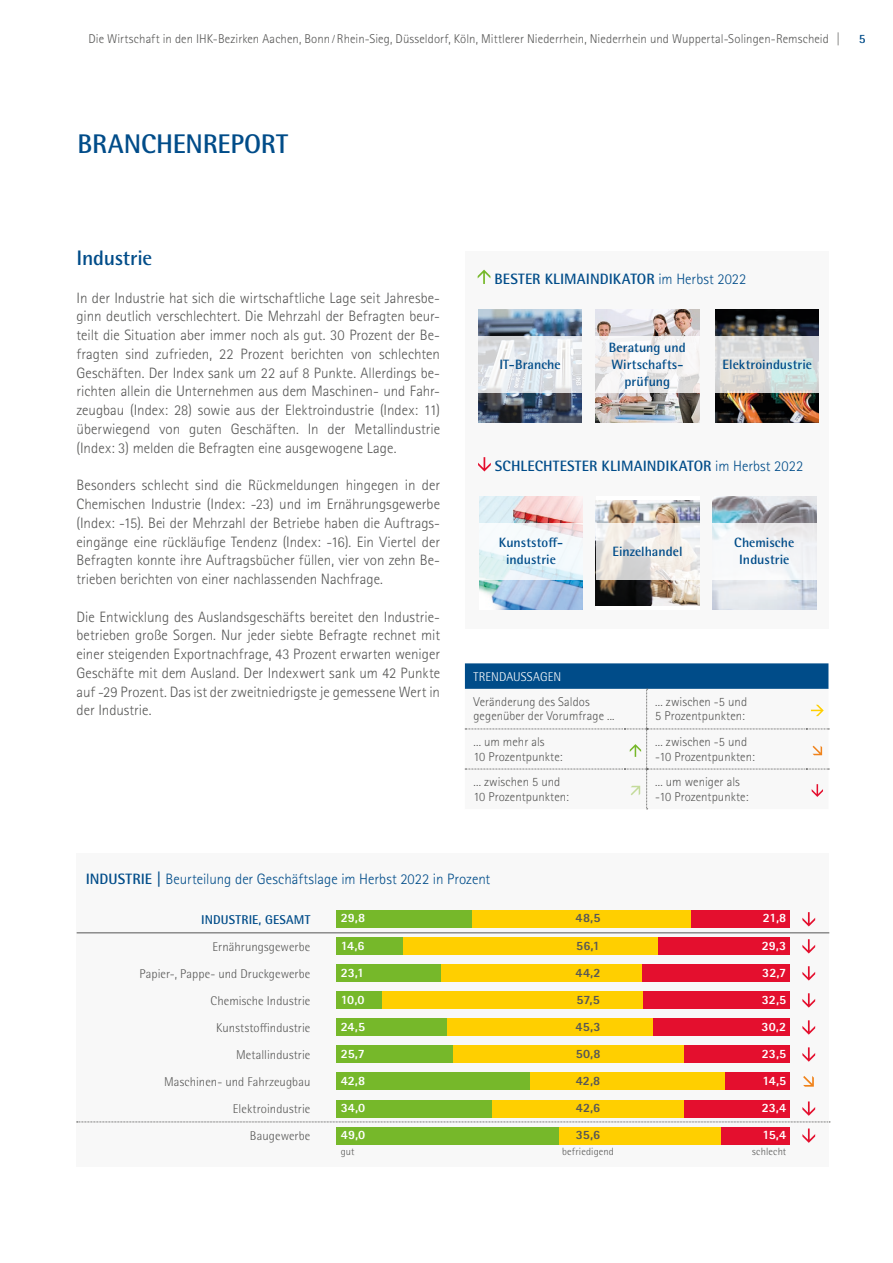
<style>
.page{position:relative;width:893px;height:1263px;background:#fff}
.page>*{position:absolute;margin:0;border:0;box-sizing:border-box;transform-origin:0 0}
.t1{font:700 27px "Rotis Semi Sans Pro";letter-spacing:-.005em;color:#004c89}
.t2{font:700 21px "Rotis Semi Sans Pro";letter-spacing:-.015em;color:#004c89}
.t3{font:300 15px/18.8px "Rotis Sans Serif Pro";color:#575756;text-align:justify}
.t4{font:700 15px "Rotis Semi Sans Pro";letter-spacing:.01em;color:#004c89}
.t5{font:300 15px "Rotis Sans Serif Pro";color:#004c89}
.t6{font:700 13.5px/17.2px "Rotis Semi Sans Pro";color:#004c89;text-align:center}
.t7{font:300 12.75px/14.2px "Rotis Sans Serif Pro";letter-spacing:.005em;color:#575756}
.t8{font:300 12.75px/27px "Rotis Semi Sans Pro";letter-spacing:.005em;color:#575756;text-align:right}
.t9{font:800 12.75px "Rotis Sans Serif Pro";letter-spacing:-.005em;color:#fff}
.t10{font:800 12.75px "Rotis Sans Serif Pro";letter-spacing:.005em;color:#575756}
.t11{font:700 12.75px "Rotis Semi Sans Pro";letter-spacing:.015em;color:#004c89}
.t12{font:300 12.75px "Rotis Semi Sans Pro";letter-spacing:.005em;color:#fff}
.t13{font:300 10.5px "Rotis Semi Sans Pro";letter-spacing:.01em;color:#575756}
.s1{font-family:"Rotis Sans Serif Pro";font-weight:300}
.s2{font-family:"Rotis Semi Sans Pro";font-weight:700}
</style>
<div class="page">
<div style="left:465px;top:251px;width:364px;height:378px;background:#f8f8f8"></div>
<img style="left:595px;top:309px;width:104px;height:114px">
<svg style="left:595px;top:336px;width:104px;height:56px"></svg>
<div style="left:77px;top:854px;width:752px;height:313px;background:#f8f8f8"></div>
<div style="left:657px;top:938px;width:133px;height:17px;background:#e40f2e"></div>
<div style="left:403px;top:938px;width:254px;height:17px;background:#ffcf00"></div>
<div style="left:336px;top:938px;width:67px;height:17px;background:#76b82a"></div>
<div style="left:641px;top:965px;width:149px;height:17px;background:#e40f2e"></div>
<div style="left:440px;top:965px;width:202px;height:17px;background:#ffcf00"></div>
<div style="left:336px;top:965px;width:105px;height:17px;background:#76b82a"></div>
<div style="left:642px;top:992px;width:148px;height:17px;background:#e40f2e"></div>
<div style="left:381px;top:992px;width:262px;height:17px;background:#ffcf00"></div>
<div style="left:336px;top:992px;width:45px;height:17px;background:#76b82a"></div>
<div style="left:653px;top:1019px;width:137px;height:17px;background:#e40f2e"></div>
<div style="left:446px;top:1019px;width:207px;height:17px;background:#ffcf00"></div>
<div style="left:336px;top:1019px;width:111px;height:17px;background:#76b82a"></div>
<div style="left:684px;top:1046px;width:106px;height:17px;background:#e40f2e"></div>
<div style="left:452px;top:1046px;width:232px;height:17px;background:#ffcf00"></div>
<div style="left:336px;top:1046px;width:116px;height:17px;background:#76b82a"></div>
<div style="left:725px;top:1073px;width:65px;height:17px;background:#e40f2e"></div>
<div style="left:530px;top:1073px;width:195px;height:17px;background:#ffcf00"></div>
<div style="left:336px;top:1073px;width:194px;height:17px;background:#76b82a"></div>
<div style="left:720px;top:1127px;width:70px;height:17px;background:#e40f2e"></div>
<div style="left:559px;top:1127px;width:162px;height:17px;background:#ffcf00"></div>
<div style="left:336px;top:1127px;width:223px;height:17px;background:#76b82a"></div>
<div style="left:683px;top:1100px;width:107px;height:17px;background:#e40f2e"></div>
<div style="left:490px;top:1100px;width:194px;height:17px;background:#ffcf00"></div>
<div style="left:336px;top:1100px;width:155px;height:17px;background:#76b82a"></div>
<hr style="left:77px;top:932px;width:752px;height:1px;background:#575756">
<svg style="left:465px;top:663px;width:364px;height:147px"></svg>
<img style="left:479px;top:496px;width:104px;height:114px">
<svg style="left:479px;top:523px;width:104px;height:56px"></svg>
<img style="left:479px;top:309px;width:103px;height:114px">
<svg style="left:479px;top:336px;width:103px;height:56px"></svg>
<div style="left:596px;top:496px;width:103px;height:114px;background:#fff"></div>
<img style="left:596px;top:500px;width:103px;height:106px">
<svg style="left:596px;top:523px;width:103px;height:56px"></svg>
<img style="left:712px;top:496px;width:104px;height:114px">
<div style="left:712px;top:523px;width:104px;height:56px;background:linear-gradient(to bottom,#ededef,#f8fafc)"></div>
<img style="left:716px;top:309px;width:103px;height:114px">
<svg style="left:716px;top:336px;width:103px;height:56px;background:#d9dddc"></svg>
<svg style="left:478px;top:457px;width:13px;height:14px"></svg>
<svg style="left:478px;top:270px;width:12px;height:14px"></svg>
<div style="left:471px;top:911px;width:221px;height:17px;background:#ffcf00"></div>
<div style="left:336px;top:911px;width:135px;height:17px;background:#76b82a"></div>
<div style="left:691px;top:911px;width:99px;height:17px;background:#e40f2e"></div>
<svg style="left:802px;top:912px;width:13px;height:14px"></svg>
<svg style="left:802px;top:939px;width:13px;height:14px"></svg>
<svg style="left:802px;top:966px;width:13px;height:14px"></svg>
<svg style="left:802px;top:993px;width:13px;height:15px"></svg>
<svg style="left:802px;top:1020px;width:13px;height:15px"></svg>
<svg style="left:802px;top:1047px;width:13px;height:15px"></svg>
<svg style="left:803px;top:1076px;width:11px;height:11px"></svg>
<svg style="left:802px;top:1101px;width:13px;height:15px"></svg>
<svg style="left:77px;top:1122px;width:753px;height:21px"></svg>
<p class="t7" style="left:88px;top:32px;width:753px">Die Wirtschaft in den IHK-Bezirken Aachen, Bonn/Rhein-Sieg, Düsseldorf, Köln, Mittlerer Niederrhein, Niederrhein und Wuppertal-Solingen-Remscheid |</p>
<p class="t11" style="left:859px;top:31px;width:8px">5</p>
<h1 class="t1" style="left:77px;top:127px;width:212px">BRANCHENREPORT</h1>
<h2 class="t2" style="left:77px;top:245px;width:77px">Industrie</h2>
<p class="t3" style="left:77px;top:288px;width:365px">In der Industrie hat sich die wirtschaftliche Lage seit Jahresbe&shy;ginn deutlich verschlechtert. Die Mehrzahl der Befragten beur&shy;teilt die Situation aber immer noch als gut. 30 Prozent der Be&shy;fragten sind zufrieden, 22 Prozent berichten von schlechten Geschäften. Der Index sank um 22 auf 8 Punkte. Allerdings be&shy;richten allein die Unternehmen aus dem Maschinen- und Fahr&shy;zeugbau (Index: 28) sowie aus der Elektroindustrie (Index: 11) überwiegend von guten Geschäften. In der Metallindustrie (Index: 3) melden die Befragten eine ausgewogene Lage.</p>
<p class="t3" style="left:77px;top:476px;width:365px">Besonders schlecht sind die Rückmeldungen hingegen in der Chemischen Industrie (Index: -23) und im Ernährungsgewerbe (Index: -15). Bei der Mehrzahl der Betriebe haben die Auftrags&shy;eingänge eine rückläufige Tendenz (Index: -16). Ein Viertel der Befragten konnte ihre Auftragsbücher füllen, vier von zehn Be&shy;trieben berichten von einer nachlassenden Nachfrage.</p>
<p class="t3" style="left:77px;top:607px;width:365px">Die Entwicklung des Auslandsgeschäfts bereitet den Industrie&shy;betrieben große Sorgen. Nur jeder siebte Befragte rechnet mit einer steigenden Exportnachfrage, 43 Prozent erwarten weniger Geschäfte mit dem Ausland. Der Indexwert sank um 42 Punkte auf -29 Prozent. Das ist der zweitniedrigste je gemessene Wert in der Industrie.</p>
<p class="t4" style="left:495px;top:270px;width:253px">BESTER KLIMAINDIKATOR <span class="s1">im Herbst 2022</span></p>
<p class="t6" style="left:499px;top:356px;width:63px">IT-Branche</p>
<p class="t6" style="left:609px;top:338px;width:78px">Beratung und<br>Wirtschafts&shy;prüfung</p>
<p class="t6" style="left:723px;top:356px;width:91px">Elektroindustrie</p>
<p class="t4" style="left:495px;top:457px;width:310px">SCHLECHTESTER KLIMAINDIKATOR <span class="s1">im Herbst 2022</span></p>
<p class="t6" style="left:499px;top:534px;width:64px">Kunststoff&shy;industrie</p>
<p class="t6" style="left:612px;top:542px;width:72px">Einzelhandel</p>
<p class="t6" style="left:734px;top:534px;width:62px">Chemische<br>Industrie</p>
<p class="t12" style="left:473px;top:669px;width:89px">TRENDAUSSAGEN</p>
<p class="t7" style="left:473px;top:695px;width:143px">Veränderung des Saldos gegenüber der Vorumfrage ...</p>
<p class="t7" style="left:655px;top:695px;width:93px">... zwischen -5 und<br>5 Prozentpunkten:</p>
<p class="t7" style="left:473px;top:735px;width:91px">... um mehr als<br>10 Prozentpunkte:</p>
<p class="t7" style="left:655px;top:735px;width:101px">... zwischen -5 und -10 Prozentpunkten:</p>
<p class="t7" style="left:473px;top:775px;width:97px">... zwischen 5 und<br>10 Prozentpunkten:</p>
<p class="t7" style="left:655px;top:775px;width:95px">... um weniger als -10 Prozentpunkte:</p>
<p class="t5" style="left:86px;top:870px;width:406px"><span class="s2">INDUSTRIE |</span> Beurteilung der Geschäftslage im Herbst 2022 in Prozent</p>
<p class="t11" style="left:201px;top:911px;width:111px">INDUSTRIE, GESAMT</p>
<p class="t8" style="left:139px;top:933px;width:172px">Ernährungsgewerbe<br>Papier-, Pappe- und Druckgewerbe<br>Chemische Industrie<br>Kunststoffindustrie<br>Metallindustrie<br>Maschinen- und Fahrzeugbau<br>Elektroindustrie<br>Baugewerbe</p>
<p class="t9" style="left:341px;top:910px;width:26px">29,8</p>
<p class="t10" style="left:576px;top:910px;width:26px">48,5</p>
<p class="t9" style="left:763px;top:910px;width:25px">21,8</p>
<p class="t9" style="left:341px;top:937px;width:25px">14,6</p>
<p class="t10" style="left:576px;top:937px;width:25px">56,1</p>
<p class="t9" style="left:762px;top:937px;width:26px">29,3</p>
<p class="t9" style="left:341px;top:964px;width:25px">23,1</p>
<p class="t10" style="left:575px;top:964px;width:27px">44,2</p>
<p class="t9" style="left:762px;top:964px;width:26px">32,7</p>
<p class="t9" style="left:341px;top:991px;width:25px">10,0</p>
<p class="t10" style="left:576px;top:991px;width:25px">57,5</p>
<p class="t9" style="left:762px;top:991px;width:26px">32,5</p>
<p class="t9" style="left:341px;top:1018px;width:26px">24,5</p>
<p class="t10" style="left:576px;top:1018px;width:27px">45,3</p>
<p class="t9" style="left:762px;top:1018px;width:26px">30,2</p>
<p class="t9" style="left:341px;top:1045px;width:26px">25,7</p>
<p class="t10" style="left:576px;top:1045px;width:26px">50,8</p>
<p class="t9" style="left:762px;top:1045px;width:26px">23,5</p>
<p class="t9" style="left:341px;top:1072px;width:26px">42,8</p>
<p class="t10" style="left:576px;top:1072px;width:26px">42,8</p>
<p class="t9" style="left:762px;top:1072px;width:25px">14,5</p>
<p class="t9" style="left:341px;top:1099px;width:26px">34,0</p>
<p class="t10" style="left:576px;top:1099px;width:26px">42,6</p>
<p class="t9" style="left:762px;top:1099px;width:26px">23,4</p>
<p class="t9" style="left:341px;top:1126px;width:26px">49,0</p>
<p class="t10" style="left:576px;top:1126px;width:26px">35,6</p>
<p class="t9" style="left:762px;top:1126px;width:25px">15,4</p>
<p class="t13" style="left:341px;top:1146px;width:15px">gut</p>
<p class="t13" style="left:562px;top:1146px;width:53px">befriedigend</p>
<p class="t13" style="left:752px;top:1146px;width:36px">schlecht</p>
</div>
